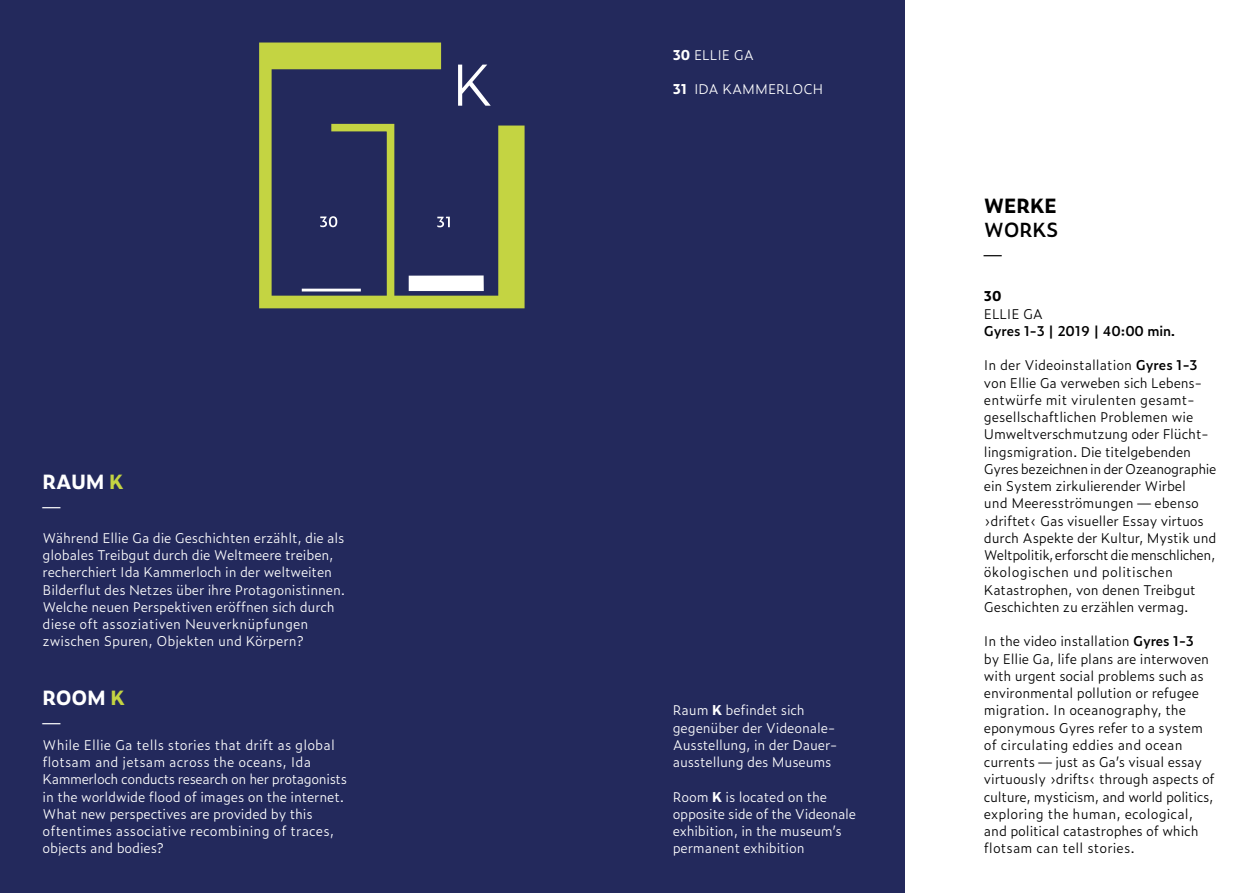
<style>
.page{position:relative;width:1259px;height:893px;background:#fff}
.page>*{position:absolute;margin:0;border:0;box-sizing:border-box;transform-origin:0 0}
.t1{font:700 19.5px "Zeitung Pro";letter-spacing:-.01em;color:#fff}
.t2{font:700 19.5px "Zeitung Pro";letter-spacing:-.01em;color:#000}
.t3{font:600 19.5px "Zeitung Pro";letter-spacing:-.015em;color:#000}
.t4{font:300 18px "Zeitung Pro";color:#fff}
.t5{font:300 18px "Zeitung Pro";color:#000}
.Fließtext{font:300 13.5px/17.2px "Zeitung Pro";letter-spacing:-.01em;color:#000}
.Fließtext-2{font:300 13.5px/17.2px "Zeitung Pro";letter-spacing:-.01em;color:#fff}
.Fließtext-3{font:600 13.5px "Zeitung Pro";letter-spacing:-.01em;color:#000}
.Fließtext-4{font:700 13.5px "Zeitung Pro";color:#000}
.s1{color:#c4d442}
.s2{font-weight:700}
.s3{font-weight:600}
</style>
<div class="page">
<div style="left:0;top:0;width:904px;height:893px;background:#23295c"></div>
<svg style="left:259px;top:43px;width:265px;height:265px"></svg>
<div style="left:409px;top:275px;width:75px;height:16px;background:#fff"></div>
<hr style="left:302px;top:289px;width:59px;height:2px;background:#fff">
<svg style="left:458px;top:65px;width:33px;height:41px"></svg>
<svg style="left:437px;top:217px;width:13px;height:10px"></svg>
<svg style="left:320px;top:120px;width:78px;height:189px"></svg>
<p class="t1" style="left:43px;top:466px;width:83px">RAUM <span class="s1">K</span></p>
<p class="t4" style="left:43px;top:493px;width:19px">—</p>
<p class="Fließtext-2" style="left:43px;top:529px;width:304px">Während Ellie Ga die Geschichten erzählt, die als globales Treibgut durch die Weltmeere treiben, recherchiert Ida Kammerloch in der weltweiten Bilderflut des Netzes über ihre Protagonistinnen.<br>Welche neuen Perspektiven eröffnen sich durch diese oft assoziativen Neuverknüpfungen zwischen Spuren, Objekten und Körpern?</p>
<p class="t1" style="left:43px;top:682px;width:84px">ROOM <span class="s1">K</span></p>
<p class="t4" style="left:43px;top:709px;width:19px">—</p>
<p class="Fließtext-2" style="left:43px;top:736px;width:306px">While Ellie Ga tells stories that drift as global flotsam and jetsam across the oceans, Ida Kammerloch conducts research on her protagonists in the worldwide flood of images on the internet.<br>What new perspectives are provided by this oftentimes associative recombining of traces, objects and bodies?</p>
<p class="Fließtext-2" style="left:673px;top:46px;width:83px"><span class="s2">30</span> ELLIE GA</p>
<p class="Fließtext-2" style="left:673px;top:80px;width:152px"><span class="s2">31</span> IDA KAMMERLOCH</p>
<p class="Fließtext-2" style="left:673px;top:701px;width:166px">Raum <span class="s2">K</span> befindet sich gegenüber der Videonale-<br>Ausstellung, in der Dauer&shy;ausstellung des Museums</p>
<p class="Fließtext-2" style="left:673px;top:787px;width:185px">Room <span class="s2">K</span> is located on the opposite side of the Videonale exhibition, in the museum’s permanent exhibition</p>
<p class="t2" style="left:984px;top:190px;width:74px">WERKE</p>
<p class="t3" style="left:984px;top:215px;width:76px">WORKS</p>
<p class="t5" style="left:984px;top:241px;width:19px">—</p>
<p class="Fließtext-4" style="left:984px;top:286px;width:19px">30</p>
<p class="Fließtext" style="left:984px;top:304px;width:61px">ELLIE GA</p>
<p class="Fließtext-3" style="left:984px;top:320px;width:193px">Gyres 1-3 | 2019 | 40:00 min.</p>
<p class="Fließtext" style="left:984px;top:356px;width:234px">In der Videoinstallation <span class="s3">Gyres 1-3 </span>von Ellie Ga verweben sich Lebens&shy;entwürfe mit virulenten gesamt&shy;gesellschaftlichen Problemen wie Umweltverschmutzung oder Flücht&shy;lingsmigration. Die titelgebenden Gyres bezeichnen in der Ozeanographie ein System zirkulierender Wirbel<br>und Meeresströmungen — ebenso ›driftet‹ Gas visueller Essay virtuos durch Aspekte der Kultur, Mystik und Weltpolitik, erforscht die menschlichen, ökologischen und politischen Katastrophen, von denen Treibgut Geschichten zu erzählen vermag.</p>
<p class="Fließtext" style="left:984px;top:632px;width:232px">In the video installation <span class="s3">Gyres 1-3<br></span>by Ellie Ga, life plans are interwoven with urgent social problems such as environmental pollution or refugee migration. In oceanography, the eponymous Gyres refer to a system of circulating eddies and ocean currents — just as Ga’s visual essay virtuously ›drifts‹ through aspects of culture, mysticism, and world politics, exploring the human, ecological, and political catastrophes of which flotsam can tell stories.</p>
</div>
